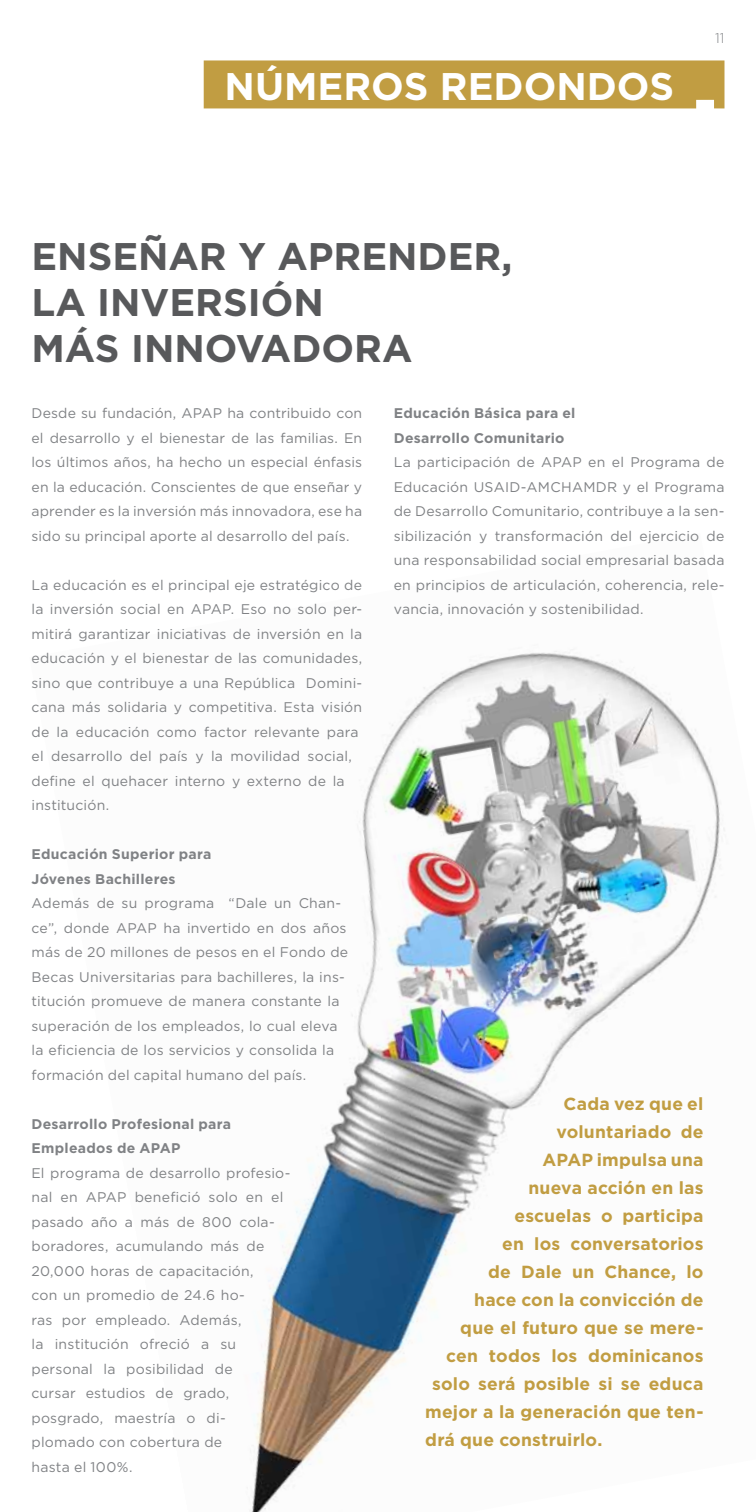
<style>
.page{position:relative;width:756px;height:1512px;background:#fff}
.page>*{position:absolute;margin:0;border:0;box-sizing:border-box;transform-origin:0 0}
.t1{font:700 38.5px/46.2px "Gotham";color:#58595b}
.t2{font:700 38.5px "Gotham";color:#fff}
.t3{font:700 17.5px "Gotham";letter-spacing:.01em;color:#c19d42}
.t4{font:14px/24.5px "Gotham";letter-spacing:.015em;color:#808285}
.t5{font:700 14px/24.5px "Gotham";letter-spacing:.02em;color:#808285}
.t6{font:300 14px "Gotham";color:#808285}
</style>
<div class="page">
<div style="left:204px;top:60px;width:520px;height:48px;background:#c19d42"></div>
<img style="left:250px;top:649px;width:475px;height:863px">
<h1 class="t2" style="left:225px;top:60px;width:451px">NÚMEROS REDONDOS</h1>
<p class="t6" style="left:715px;top:29px;width:11px">11</p>
<h1 class="t1" style="left:32px;top:233px;width:482px">ENSEÑAR Y APRENDER,<br>LA INVERSIÓN<br>MÁS INNOVADORA</h1>
<p class="t4" style="left:32px;top:401px;width:332px;text-align:justify">Desde su fundación, APAP ha contribuido con el desarrollo y el bienestar de las familias. En los últimos años, ha hecho un especial énfasis en la educación. Conscientes de que enseñar y aprender es la inversión más innovadora, ese ha sido su principal aporte al desarrollo del país.</p>
<p class="t4" style="left:32px;top:572px;width:332px">La educación es el principal eje estratégico de la inversión social en APAP. Eso no solo per&shy;mitirá garantizar iniciativas de inversión en la educación y el bienestar de las comunidades, sino que contribuye a una República Domini&shy;cana más solidaria y competitiva. Esta visión de la educación como factor relevante para el desarrollo del país y la movilidad social, define el quehacer interno y externo de la institución.</p>
<p class="t5" style="left:32px;top:842px;width:181px">Educación Superior para<br>Jóvenes Bachilleres</p>
<p class="t4" style="left:32px;top:891px;width:318px">Además de su programa “Dale un Chan&shy;ce”, donde APAP ha invertido en dos años más de 20 millones de pesos en el Fondo de Becas Universitarias para bachilleres, la ins&shy;titución promueve de manera constante la superación de los empleados, lo cual eleva la eficiencia de los servicios y consolida la formación del capital humano del país.</p>
<p class="t5" style="left:32px;top:1111px;width:201px">Desarrollo Profesional para<br>Empleados de APAP</p>
<p class="t4" style="left:32px;top:1160px;width:260px">El programa de desarrollo profesio&shy;nal en APAP benefició solo en el pasado año a más de 800 cola&shy;boradores, acumulando más de<br>20,000 horas de capacitación,<br>con un promedio de 24.6 ho-<br>ras por empleado. Además,<br>la institución ofreció a su personal la posibilidad de<br>cursar estudios de grado, posgrado, maestría o di&shy;plomado con cobertura de<br>hasta el 100%.</p>
<p class="t5" style="left:394px;top:401px;width:183px">Educación Básica para el<br>Desarrollo Comunitario</p>
<p class="t4" style="left:394px;top:450px;width:332px;text-align:justify">La participación de APAP en el Programa de Educación USAID-AMCHAMDR y el Programa de Desarrollo Comunitario, contribuye a la sen&shy;sibilización y transformación del ejercicio de una responsabilidad social empresarial basada en principios de articulación, coherencia, rele&shy;vancia, innovación y sostenibilidad.</p>
<p class="t3" style="left:564px;top:1092px;width:141px">Cada vez que el</p>
<p class="t3" style="left:556px;top:1120px;width:149px">voluntariado de</p>
<p class="t3" style="left:542px;top:1148px;width:162px">APAP impulsa una</p>
<p class="t3" style="left:528px;top:1176px;width:176px">nueva acción en las</p>
<p class="t3" style="left:514px;top:1204px;width:191px">escuelas o participa</p>
<p class="t3" style="left:502px;top:1232px;width:203px">en los conversatorios</p>
<p class="t3" style="left:488px;top:1260px;width:217px">de Dale un Chance, lo</p>
<p class="t3" style="left:474px;top:1288px;width:231px">hace con la convicción de</p>
<p class="t3" style="left:460px;top:1316px;width:245px">que el futuro que se mere-</p>
<p class="t3" style="left:446px;top:1344px;width:259px">cen todos los dominicanos</p>
<p class="t3" style="left:432px;top:1372px;width:273px">solo será posible si se educa</p>
<p class="t3" style="left:425px;top:1400px;width:280px">mejor a la generación que ten-</p>
<p class="t3" style="left:425px;top:1428px;width:179px">drá que construirlo.</p>
</div>
